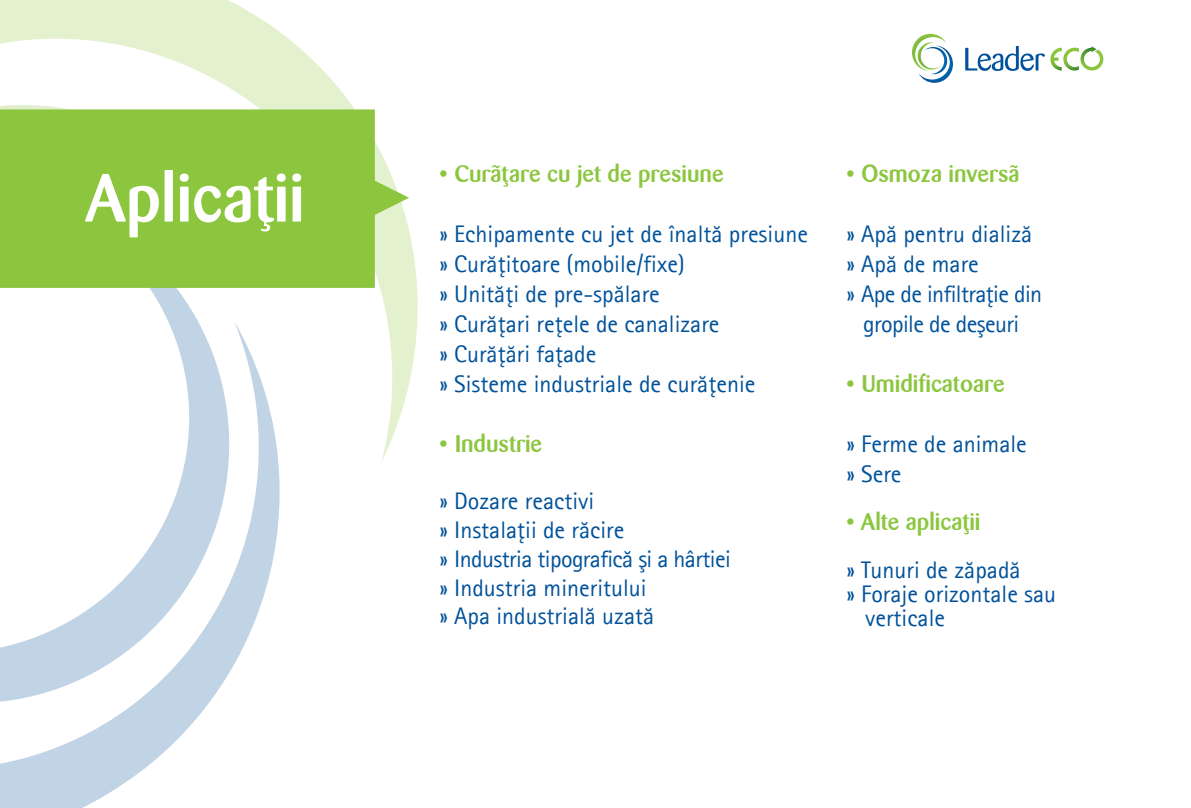
<style>
.page{position:relative;width:1191px;height:808px;background:#fff}
.page>*{position:absolute;margin:0;border:0;box-sizing:border-box;transform-origin:0 0}
.t1{font:500 67.5px "Barmeno";color:#fff}
.t2{font:24px/30px "Rotis Sans Serif";color:#01529a}
.t3{font:500 24px "Barmeno";color:#8bc63e}
.t4{font:24px "Rotis Sans Serif";letter-spacing:-.025em;color:#01529a}
</style>
<div class="page">
<svg style="left:0;top:487px;width:280px;height:321px"></svg>
<svg style="left:0;top:613px;width:247px;height:108px;fill:#c0d4e6"></svg>
<svg style="left:0;top:0;width:418px;height:487px"></svg>
<svg style="left:0;top:105px;width:259px;height:508px"></svg>
<svg style="left:1050px;top:46px;width:53px;height:25px"></svg>
<svg style="left:965px;top:46px;width:79px;height:25px"></svg>
<svg style="left:912px;top:34px;width:41px;height:49px"></svg>
<svg style="left:0;top:109px;width:409px;height:179px;background:#92c94b"></svg>
<svg style="left:261px;top:222px;width:9px;height:9px"></svg>
<svg style="left:503px;top:181px;width:5px;height:6px"></svg>
<svg style="left:963px;top:529px;width:6px;height:5px"></svg>
<h1 class="t1" style="left:85px;top:158px;width:221px">Aplicatii</h1>
<p class="t3" style="left:439px;top:159px;width:285px">• Curãtare cu jet de presiune</p>
<p class="t2" style="left:439px;top:218px;width:370px">» Echipamente cu jet de înaltã presiune » Curãþitoare (mobile/fixe)<br>» Unitãþi de pre-spãlare<br>» Curãþari reþele de canalizare<br>» Curãþãri faþade<br>» Sisteme industriale de curãþenie</p>
<p class="t3" style="left:439px;top:429px;width:104px">• Industrie</p>
<p class="t2" style="left:439px;top:486px;width:293px;line-height:28.8px">» Dozare reactivi<br>» Instalaþii de rãcire<br>» Industria tipograficã ºi a hârtiei » Industria mineritului<br>» Apa industrialã uzatã</p>
<p class="t3" style="left:846px;top:159px;width:174px">• Osmoza inversã</p>
<p class="t2" style="left:846px;top:218px;width:187px">» Apã pentru dializã</p>
<p class="t2" style="left:846px;top:248px;width:134px">» Apã de mare</p>
<p class="t4" style="left:846px;top:279px;width:197px">» Ape de infiltraþie din</p>
<p class="t4" style="left:863px;top:309px;width:157px">gropile de deºeuri</p>
<p class="t3" style="left:846px;top:369px;width:159px">• Umidificatoare</p>
<p class="t2" style="left:846px;top:428px;width:182px">» Ferme de animale » Sere</p>
<p class="t3" style="left:846px;top:507px;width:135px">• Alte aplicatii</p>
<p class="t2" style="left:846px;top:554px;width:176px">» Tunuri de zãpadã</p>
<p class="t2" style="left:846px;top:578px;width:211px">» Foraje orizontale sau</p>
<p class="t2" style="left:865px;top:602px;width:81px">verticale</p>
</div>
